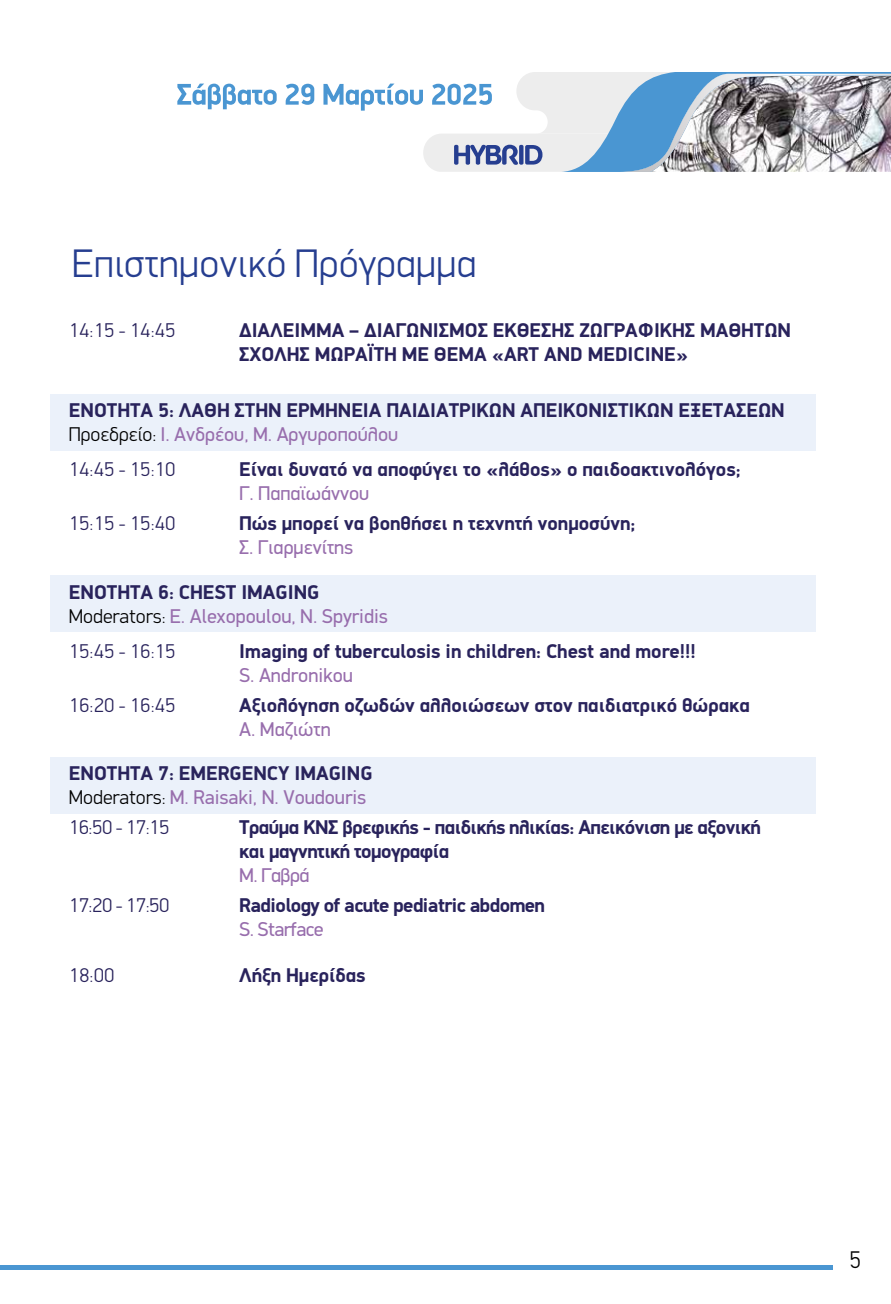
<style>
.page{position:relative;width:891px;height:1304px;background:#fff}
.page>*{position:absolute;margin:0;border:0;box-sizing:border-box;transform-origin:0 0}
.t1{font:300 40px "PF Din Display";letter-spacing:.01em;color:#263e90}
.t2{font:300 24px "PF Din Text";color:#000}
.t3{font:700 20px/24px "PF Din Display";color:#29235c}
.t4{font:20px/24px "PF Din Display";color:#986ead}
.t5{font:700 20px/24px "PF Din Display";letter-spacing:-.025em;color:#29235c}
.t6{font:300 20px "PF Din Display";color:#29235c}
.t7{font:20px "PF Din Display";letter-spacing:-.025em;color:#986ead}
.s1{font-weight:300;color:#000}
.s2{font-weight:400;color:#986ead}
.s3{font-weight:700;color:#29235c}
</style>
<div class="page">
<hr style="left:0;top:1265px;width:832px;height:4px;background:#4a96d2">
<div style="left:50px;top:575px;width:765px;height:57px;background:#ebf1fa"></div>
<div style="left:50px;top:395px;width:765px;height:56px;background:#ebf1fa"></div>
<div style="left:50px;top:757px;width:765px;height:57px;background:#ebf1fa"></div>
<svg style="left:177px;top:84px;width:99px;height:25px"></svg>
<svg style="left:285px;top:84px;width:29px;height:21px"></svg>
<svg style="left:323px;top:72px;width:567px;height:100px"></svg>
<h1 class="t1" style="left:72px;top:239px;width:406px">Επιστημονικό Πρόγραμμα</h1>
<p class="t6" style="left:69px;top:318px;width:108px">14:15 - 14:45</p>
<p class="t3" style="left:239px;top:318px;width:553px">ΔΙΑΛΕΙΜΜΑ – ΔΙΑΓΩΝΙΣΜΟΣ ΕΚΘΕΣΗΣ ΖΩΓΡΑΦΙΚΗΣ ΜΑΘΗΤΩΝ<br>ΣΧΟΛΗΣ ΜΩΡΑΪΤΗ ΜΕ ΘΕΜΑ «ART AND MEDICINE»</p>
<p class="t3" style="left:69px;top:398px;width:717px">ΕΝΟΤΗΤΑ 5: ΛΑΘΗ ΣΤΗΝ ΕΡΜΗΝΕΙΑ ΠΑΙΔΙΑΤΡΙΚΩΝ ΑΠΕΙΚΟΝΙΣΤΙΚΩΝ ΕΞΕΤΑΣΕΩΝ<br><span class="s1">Προεδρείο:</span> <span class="s2">Ι. Ανδρέου, M. Αργυροπούλου</span></p>
<p class="t6" style="left:69px;top:457px;width:108px">14:45 - 15:10</p>
<p class="t3" style="left:239px;top:457px;width:502px">Είναι δυνατό να αποφύγει το «λάθος» ο παιδοακτινολόγος;</p>
<p class="t4" style="left:239px;top:481px;width:132px">Γ. Παπαϊωάννου</p>
<p class="t6" style="left:69px;top:511px;width:108px">15:15 - 15:40</p>
<p class="t3" style="left:239px;top:511px;width:397px">Πώς μπορεί να βοηθήσει η τεχνητή νοημοσύνη;</p>
<p class="t4" style="left:239px;top:535px;width:116px">Σ. Γιαρμενίτης</p>
<p class="t4" style="left:69px;top:580px;width:320px"><span class="s3">ΕΝΟΤΗΤΑ 6: CHEST IMAGING<br></span><span class="s1">Moderators:</span> Ε. Alexopoulou, N. Spyridis</p>
<p class="t6" style="left:69px;top:639px;width:108px">15:45 - 16:15</p>
<p class="t3" style="left:239px;top:639px;width:458px">Imaging of tuberculosis in children: Chest and more!!!</p>
<p class="t4" style="left:239px;top:663px;width:115px">S. Andronikou</p>
<p class="t6" style="left:69px;top:693px;width:108px">16:20 - 16:45</p>
<p class="t3" style="left:239px;top:693px;width:512px">Αξιολόγηση οζωδών αλλοιώσεων στον παιδιατρικό θώρακα</p>
<p class="t4" style="left:239px;top:717px;width:93px">Α. Μαζιώτη</p>
<p class="t3" style="left:69px;top:761px;width:305px">ΕΝΟΤΗΤΑ 7: EMERGENCY IMAGING<br><span class="s1">Moderators:</span> <span class="s2">M. Raisaki, N. Voudouris</span></p>
<p class="t6" style="left:69px;top:815px;width:102px">16:50 - 17:15</p>
<p class="t5" style="left:239px;top:815px;width:523px">Τραύμα ΚΝΣ βρεφικής - παιδικής ηλικίας: Aπεικόνιση με αξονική και μαγνητική τομογραφία</p>
<p class="t4" style="left:239px;top:863px;width:72px">Μ. Γαβρά</p>
<p class="t6" style="left:69px;top:893px;width:102px">17:20 - 17:50</p>
<p class="t5" style="left:239px;top:893px;width:307px">Radiology of acute pediatric abdomen</p>
<p class="t7" style="left:239px;top:917px;width:86px">S. Starface</p>
<p class="t6" style="left:69px;top:964px;width:47px">18:00</p>
<p class="t3" style="left:239px;top:963px;width:128px">Λήξη Ημερίδας</p>
<p class="t2" style="left:849px;top:1246px;width:12px">5</p>
</div>
